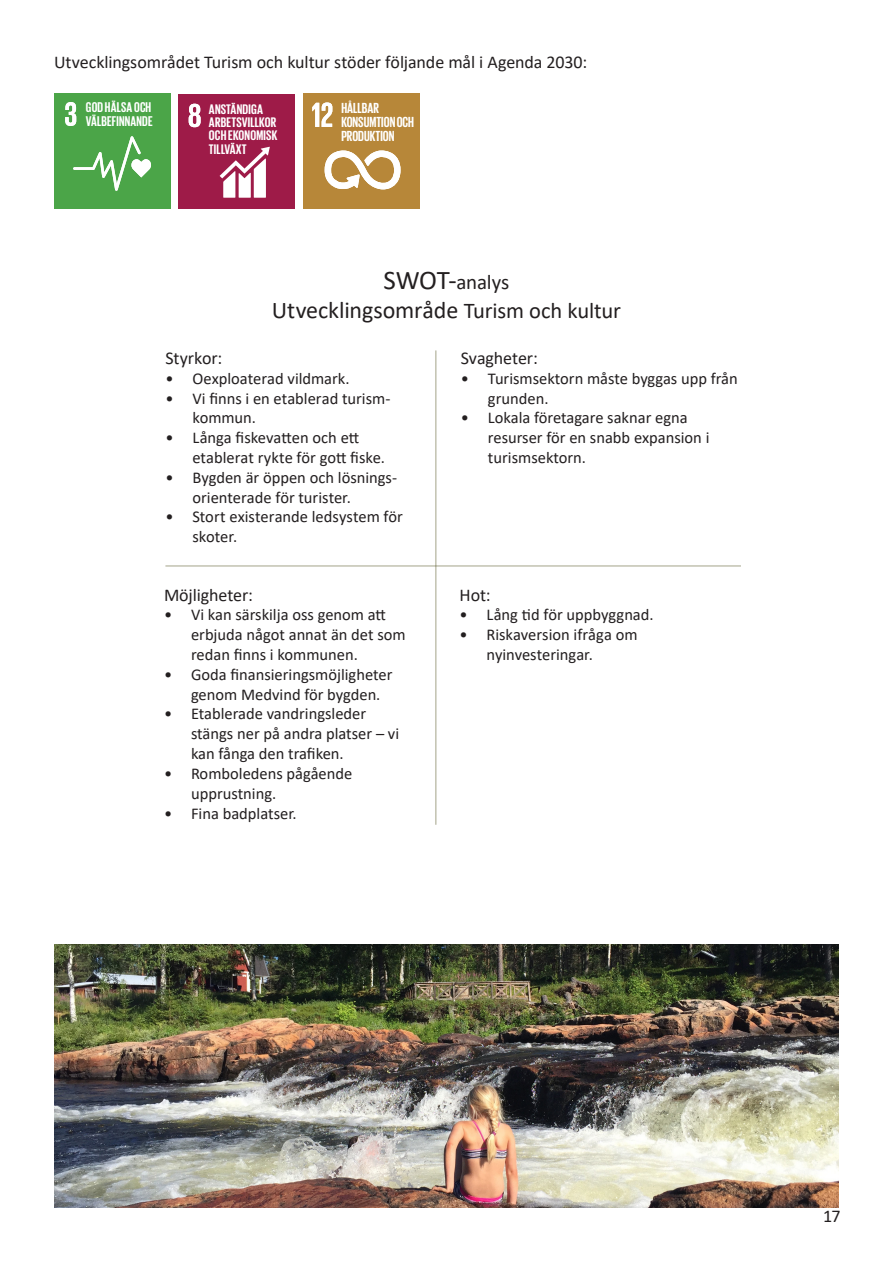
<style>
.page{position:relative;width:893px;height:1263px;background:#fff}
.page>*{position:absolute;margin:0;border:0;box-sizing:border-box;transform-origin:0 0}
.Rubrik_1_calibri_15{font:24px "Calibri";letter-spacing:-.005em;color:#231f20}
.Rubrik_1_calibri_15-2{font:21px "Calibri";letter-spacing:-.01em;color:#231f20}
.Mellanrubrik_Calibri{font:18px "Calibri";letter-spacing:-.005em;color:#231f20}
.Rubrik_1_calibri_15-3{font:18px "Calibri";color:#231f20}
.t1{font:16.5px/19.8px "Calibri";color:#231f20}
.t2{font:700 14.85px/14.1px "Giorgio Sans";color:#fff}
.t3{font:700 14.4px/13.6px "Giorgio Sans";letter-spacing:.015em;color:#fff}
.t4{font:700 14.1px/13.5px "Giorgio Sans";letter-spacing:.015em;color:#fff;scale:1.04 1}
.s1{font-size:27px}
.s2{font-size:22.5px}
</style>
<div class="page">
<hr style="left:435px;top:350px;width:2px;height:475px;background:#525221">
<hr style="left:165px;top:565px;width:576px;height:2px;background:#525221">
<div style="left:54px;top:93px;width:116px;height:115px;background:#4ba548"></div>
<svg style="left:65px;top:102px;width:11px;height:24px"></svg>
<svg style="left:73px;top:136px;width:78px;height:55px"></svg>
<div style="left:179px;top:94px;width:116px;height:114px;background:#9e1b48"></div>
<svg style="left:189px;top:104px;width:12px;height:23px"></svg>
<svg style="left:220px;top:147px;width:50px;height:51px"></svg>
<div style="left:303px;top:93px;width:116px;height:116px;background:#b78739"></div>
<svg style="left:312px;top:102px;width:20px;height:25px"></svg>
<svg style="left:325px;top:150px;width:76px;height:40px"></svg>
<img style="left:54px;top:944px;width:785px;height:264px">
<p class="Mellanrubrik_Calibri" style="left:54px;top:49px;width:535px">Utvecklingsområdet Turism och kultur stöder följande mål i Agenda 2030:</p>
<p class="t3" style="left:86px;top:100px;width:68px">GOD HÄLSA OCH<br>VÄLBEFINNANDE</p>
<p class="t4" style="left:209px;top:102px;width:67px">ANSTÄNDIGA<br>ARBETSVILLKOR<br>OCH EKONOMISK<br>TILLVÄXT</p>
<p class="t2" style="left:341px;top:100px;width:74px">HÅLLBAR<br>KONSUMTION OCH<br>PRODUKTION</p>
<p class="Rubrik_1_calibri_15-2" style="left:384px;top:268px;width:127px"><span class="s1">SWOT-</span>analys</p>
<p class="Rubrik_1_calibri_15" style="left:272px;top:293px;width:351px">Utvecklingsområde <span class="s2">Turism och kultur</span></p>
<p class="Mellanrubrik_Calibri" style="left:165px;top:345px;width:58px">Styrkor:</p>
<p class="t1" style="left:165px;top:368px;width:186px">• Oexploaterad vildmark.</p>
<p class="t1" style="left:192px;top:388px;width:200px;text-indent:-27px">• Vi finns i en etablerad turism&shy;kommun.</p>
<p class="t1" style="left:192px;top:427px;width:194px;text-indent:-27px">• Långa fiskevatten och ett etablerat rykte för gott fiske.</p>
<p class="t1" style="left:192px;top:467px;width:206px;text-indent:-27px">• Bygden är öppen och lösnings&shy;orienterade för turister.</p>
<p class="t1" style="left:192px;top:507px;width:212px;text-indent:-27px">• Stort existerande ledsystem för skoter.</p>
<p class="Mellanrubrik_Calibri" style="left:164px;top:582px;width:91px">Möjligheter:</p>
<p class="t1" style="left:191px;top:605px;width:216px;text-indent:-27px">• Vi kan särskilja oss genom att erbjuda något annat än det som redan finns i kommunen.</p>
<p class="t1" style="left:191px;top:664px;width:203px;text-indent:-27px">• Goda finansieringsmöjligheter genom Medvind för bygden.</p>
<p class="t1" style="left:191px;top:704px;width:210px;text-indent:-27px">• Etablerade vandringsleder stängs ner på andra platser – vi kan fånga den trafiken.</p>
<p class="t1" style="left:191px;top:763px;width:163px;text-indent:-27px">• Romboledens pågående upprustning.</p>
<p class="t1" style="left:164px;top:803px;width:134px">• Fina badplatser.</p>
<p class="Mellanrubrik_Calibri" style="left:461px;top:345px;width:78px">Svagheter:</p>
<p class="t1" style="left:488px;top:368px;width:251px;text-indent:-27px">• Turismsektorn måste byggas upp från grunden.</p>
<p class="t1" style="left:488px;top:408px;width:223px;text-indent:-27px">• Lokala företagare saknar egna resurser för en snabb expansion i turismsektorn.</p>
<p class="Mellanrubrik_Calibri" style="left:460px;top:582px;width:33px">Hot:</p>
<p class="t1" style="left:460px;top:605px;width:195px">• Lång tid för uppbyggnad.</p>
<p class="t1" style="left:487px;top:624px;width:152px;text-indent:-27px">• Riskaversion ifråga om nyinvesteringar.</p>
<p class="Rubrik_1_calibri_15-3" style="left:823px;top:1204px;width:19px">17</p>
</div>
